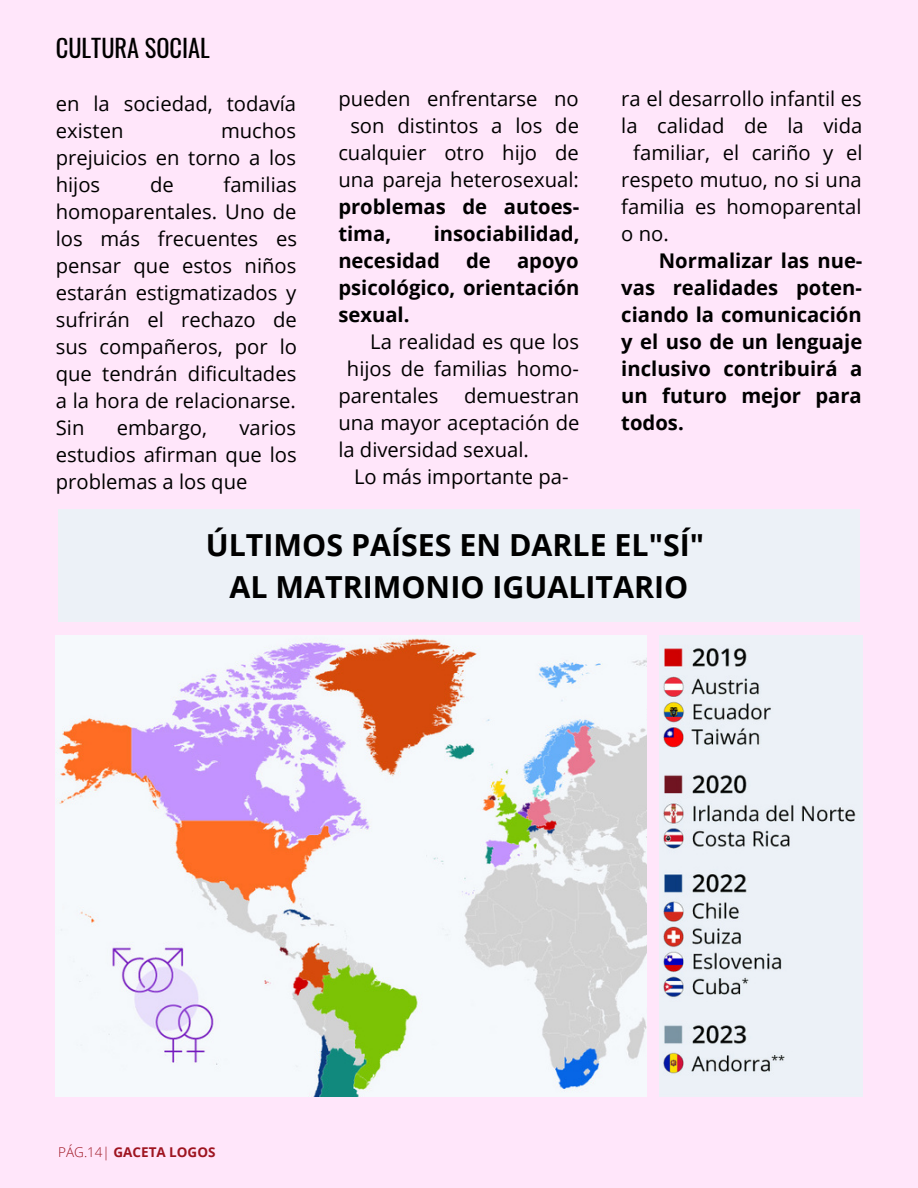
<style>
.page{position:relative;width:918px;height:1188px;background:#ffe6fa}
.page>*{position:absolute;margin:0;border:0;box-sizing:border-box;transform-origin:0 0}
.t1{font:700 30.45px "Open Sans";color:#000}
.t2{font:24.45px "Oswald";color:#000}
.t3{font:20.25px/27px "Open Sans";color:#000;text-align:justify}
.t4{font:700 20.25px/27px "Open Sans";color:#000;text-align:justify}
.t5{font:700 13.5px "Open Sans";color:#9e1420}
.s1{font-weight:300}
</style>
<div class="page">
<img style="left:56px;top:635px;width:590px;height:461px">
<img style="left:660px;top:635px;width:202px;height:461px">
<div style="left:58px;top:509px;width:802px;height:113px;background:#ecf1f7"></div>
<p class="t2" style="left:56px;top:28px;width:155px">CULTURA SOCIAL</p>
<p class="t3" style="left:56px;top:89px;width:242px">en la sociedad, todavía existen</p>
<p class="t3" style="left:56px;top:116px;width:242px;text-indent:165px">muchos prejuicios en torno a los hijos</p>
<p class="t3" style="left:56px;top:170px;width:243px;text-indent:168px">familias homoparentales. Uno de los más frecuentes es pensar que estos niños estarán estigmatizados y sufrirán el rechazo de sus compañeros, por lo que tendrán dificultades a la hora de relacionarse.<br>Sin</p>
<p class="t3" style="left:150px;top:170px;width:25px">de</p>
<p class="t3" style="left:117px;top:413px;width:92px">embargo,</p>
<p class="t3" style="left:56px;top:413px;width:242px;text-indent:184px">varios estudios afirman que los problemas a los que</p>
<p class="t3" style="left:338px;top:84px;width:242px">pueden enfrentarse no</p>
<p class="t3" style="left:350px;top:111px;width:230px">son distintos a los de</p>
<p class="t3" style="left:338px;top:138px;width:242px">cualquier otro hijo de</p>
<p class="t3" style="left:338px;top:165px;width:242px">una pareja heterosexual:</p>
<p class="t4" style="left:338px;top:192px;width:242px">problemas de autoes-</p>
<p class="t4" style="left:338px;top:219px;width:54px">tima,</p>
<p class="t4" style="left:338px;top:219px;width:243px;text-indent:95px">insociabilidad, necesidad</p>
<p class="t4" style="left:466px;top:246px;width:26px">de</p>
<p class="t4" style="left:338px;top:246px;width:243px;text-indent:179px">apoyo psicológico, orientación sexual.</p>
<p class="t3" style="left:370px;top:327px;width:210px">La realidad es que los</p>
<p class="t3" style="left:347px;top:354px;width:233px">hijos de familias homo-</p>
<p class="t3" style="left:338px;top:381px;width:102px">parentales</p>
<p class="t3" style="left:338px;top:381px;width:243px;text-indent:126px">demuestran una mayor aceptación de la diversidad sexual.</p>
<p class="t3" style="left:354px;top:462px;width:216px">Lo más importante pa-</p>
<p class="t3" style="left:621px;top:84px;width:242px">ra el desarrollo infantil es</p>
<p class="t3" style="left:621px;top:111px;width:243px">la calidad de la vida</p>
<p class="t3" style="left:633px;top:138px;width:231px">familiar, el cariño y el</p>
<p class="t3" style="left:621px;top:165px;width:242px">respeto mutuo, no si una</p>
<p class="t3" style="left:621px;top:192px;width:242px">familia es homoparental</p>
<p class="t3" style="left:621px;top:219px;width:49px">o no.</p>
<p class="t4" style="left:621px;top:246px;width:243px;text-indent:38px">Normalizar las nue&shy;vas realidades poten&shy;ciando la comunicación y el uso de un lenguaje inclusivo contribuirá a un futuro mejor para todos.</p>
<p class="t1" style="left:206px;top:524px;width:500px">ÚLTIMOS PAÍSES EN DARLE EL"SÍ"</p>
<p class="t1" style="left:230px;top:565px;width:460px">AL MATRIMONIO IGUALITARIO</p>
<p class="t5" style="left:58px;top:1143px;width:159px"><span class="s1">PÁG.14|</span> GACETA LOGOS</p>
</div>
